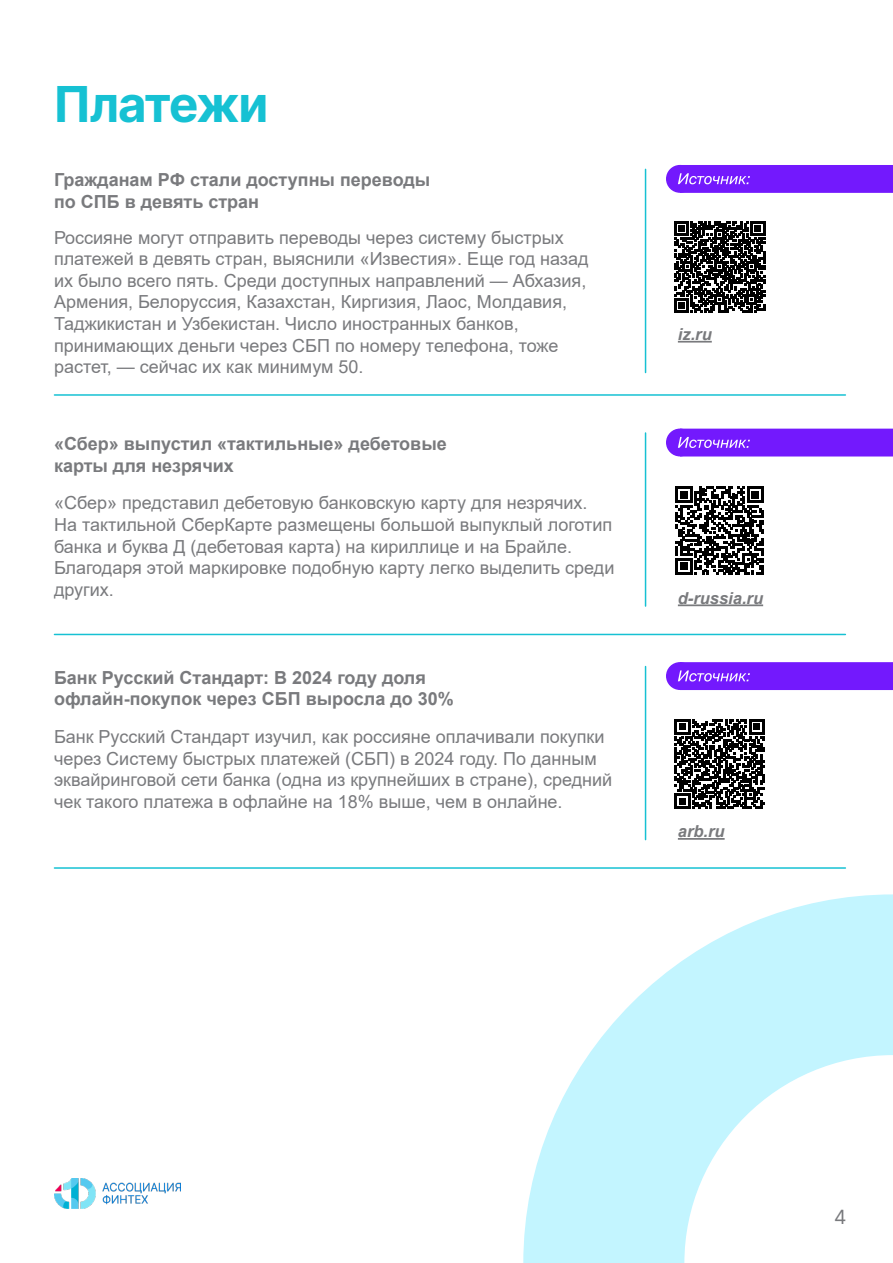
<style>
.page{position:relative;width:893px;height:1263px;background:#fff}
.page>*{position:absolute;margin:0;border:0;box-sizing:border-box;transform-origin:0 0}
.t1{font:700 49.5px "Inter Tight";letter-spacing:-.005em;color:#16c1d3}
.t2{font:19.5px "Inter Tight";color:#797a7d}
.t3{font:18px/21.6px "Arial";color:#797a7d}
.t4{font:700 18px/21.6px "Arial";color:#797a7d}
.t5{font:italic 700 16.5px "Arial";color:#797a7d}
</style>
<div class="page">
<img style="left:54px;top:1179px;width:126px;height:30px">
<div style="left:681px;top:166px;width:211px;height:26px;background:#7319fd"></div>
<div style="left:680px;top:165px;width:213px;height:28px;border:2px solid #7319fd"></div>
<div style="left:667px;top:166px;width:26px;height:26px;background:#7319fd;border-radius:50%"></div>
<div style="left:666px;top:165px;width:28px;height:28px;border:2px solid #7319fd;border-radius:50%"></div>
<svg style="left:678px;top:173px;width:72px;height:11px"></svg>
<hr style="left:678px;top:341px;width:34px;height:2px;background:#797a7d">
<svg style="left:674px;top:221px;width:91px;height:91px"></svg>
<hr style="left:645px;top:169px;width:1px;height:203px;background:#16c1d3">
<div style="left:681px;top:429px;width:211px;height:27px;background:#7319fd"></div>
<div style="left:681px;top:663px;width:211px;height:26px;background:#7319fd"></div>
<div style="left:680px;top:662px;width:213px;height:28px;border:2px solid #7319fd"></div>
<div style="left:667px;top:429px;width:26px;height:27px;background:#7319fd;border-radius:50%"></div>
<div style="left:666px;top:429px;width:28px;height:27px;border:2px solid #7319fd;border-radius:50%"></div>
<div style="left:667px;top:663px;width:26px;height:26px;background:#7319fd;border-radius:50%"></div>
<div style="left:666px;top:662px;width:28px;height:28px;border:2px solid #7319fd;border-radius:50%"></div>
<svg style="left:678px;top:437px;width:72px;height:11px"></svg>
<svg style="left:678px;top:670px;width:72px;height:11px"></svg>
<hr style="left:678px;top:604px;width:85px;height:2px;background:#797a7d">
<hr style="left:678px;top:838px;width:47px;height:2px;background:#797a7d">
<svg style="left:676px;top:486px;width:88px;height:88px"></svg>
<svg style="left:675px;top:719px;width:89px;height:90px"></svg>
<hr style="left:645px;top:433px;width:1px;height:173px;background:#16c1d3">
<hr style="left:645px;top:666px;width:1px;height:174px;background:#16c1d3">
<hr style="left:54px;top:394px;width:791px;height:2px;background:#16c1d3">
<hr style="left:54px;top:634px;width:791px;height:1px;background:#16c1d3">
<hr style="left:54px;top:867px;width:791px;height:2px;background:#16c1d3">
<svg style="left:523px;top:894px;width:370px;height:369px;fill:#c3f5ff"></svg>
<h1 class="t1" style="left:54px;top:68px;width:215px">Платежи</h1>
<p class="t4" style="left:54px;top:169px;width:378px">Гражданам РФ стали доступны переводы по СПБ в девять стран</p>
<p class="t3" style="left:54px;top:226px;width:536px">Россияне могут отправить переводы через систему быстрых платежей в девять стран, выяснили «Известия». Еще год назад их было всего пять. Среди доступных направлений — Абхазия, Армения, Белоруссия, Казахстан, Киргизия, Лаос, Молдавия, Таджикистан и Узбекистан. Число иностранных банков, принимающих деньги через СБП по номеру телефона, тоже растет, — сейчас их как минимум 50.</p>
<p class="t4" style="left:54px;top:433px;width:394px">«Сбер» выпустил «тактильные» дебетовые карты для незрячих</p>
<p class="t3" style="left:54px;top:492px;width:562px">«Сбер» представил дебетовую банковскую карту для незрячих.<br>На тактильной СберКарте размещены большой выпуклый логотип банка и буква Д (дебетовая карта) на кириллице и на Брайле.<br>Благодаря этой маркировке подобную карту легко выделить среди других.</p>
<p class="t4" style="left:54px;top:667px;width:401px">Банк Русский Стандарт: В 2024 году доля офлайн-покупок через СБП выросла до 30%</p>
<p class="t3" style="left:54px;top:726px;width:560px">Банк Русский Стандарт изучил, как россияне оплачивали покупки через Систему быстрых платежей (СБП) в 2024 году. По данным эквайринговой сети банка (одна из крупнейших в стране), средний чек такого платежа в офлайне на 18% выше, чем в онлайне.</p>
<p class="t5" style="left:678px;top:323px;width:35px">iz.ru</p>
<p class="t5" style="left:678px;top:587px;width:87px">d-russia.ru</p>
<p class="t5" style="left:678px;top:820px;width:48px">arb.ru</p>
<p class="t2" style="left:835px;top:1202px;width:13px">4</p>
</div>
